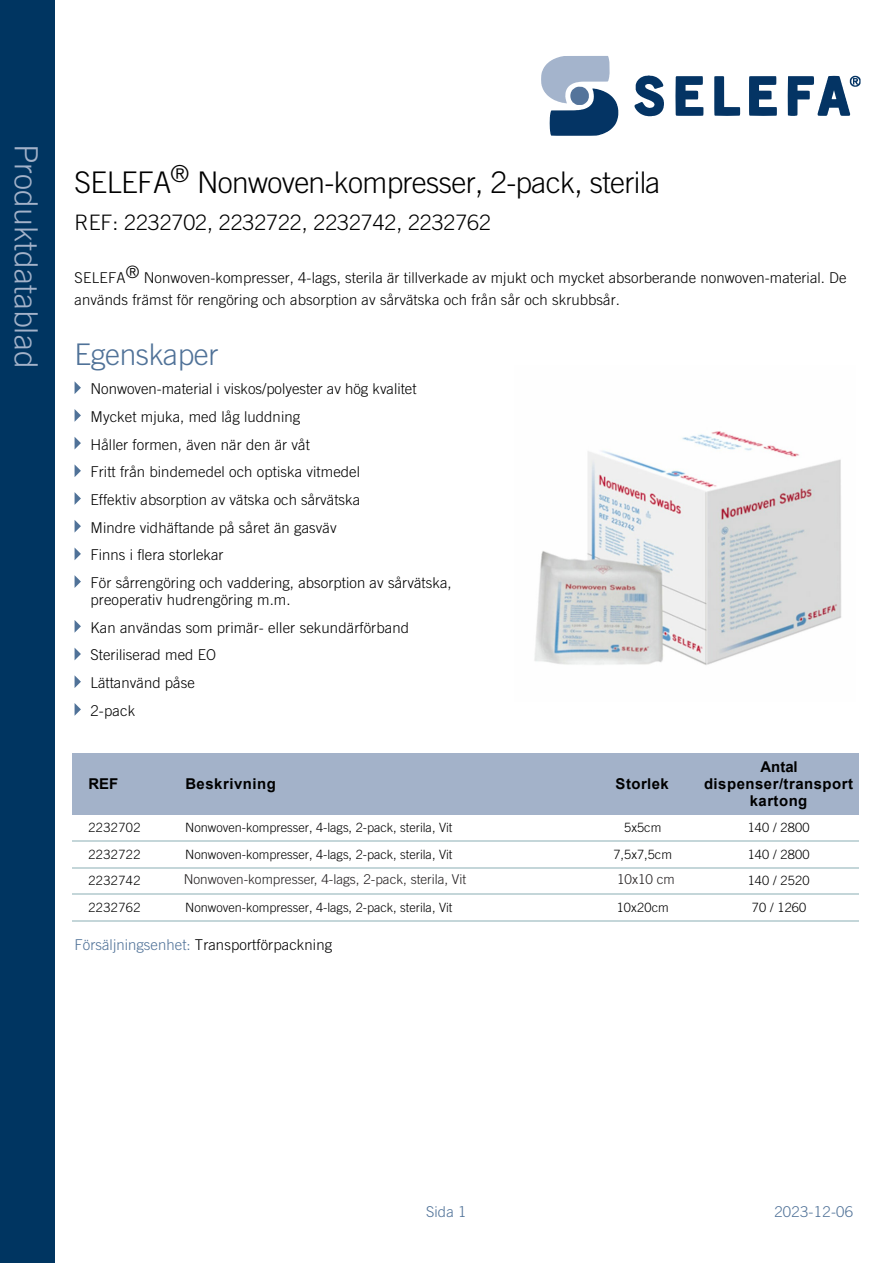
<style>
.page{position:relative;width:893px;height:1263px;background:#fff}
.page>*{position:absolute;margin:0;border:0;box-sizing:border-box;transform-origin:0 0}
.t1{font:31.95px "f 19 aquuj 733 ewz 1 vgzl 2 w 8 evhcu";color:#a3b2c9}
.t2{font:29.85px "f 19 aquuj 733 ewz 1 vgzl 2 w 8 evhcu";letter-spacing:-.02em;color:#000}
.t3{font:29.85px "f 19 aquuj 733 ewz 1 vgzl 2 w 8 evhcu";letter-spacing:-.015em;color:#507298}
.t4{font:21.3px "f 19 aquuj 733 ewz 1 vgzl 2 w 8 evhcu";color:#000}
.t5{font:14.85px/27.8px "f 19 aquuj 733 ewz 1 vgzl 2 w 8 evhcu";letter-spacing:.005em;color:#000}
.t6{font:700 14.85px/17.1px "Arial";letter-spacing:.035em;color:#000;text-align:center}
.t7{font:14.85px "f 19 aquuj 733 ewz 1 vgzl 2 w 8 evhcu";letter-spacing:.02em;color:#507298}
.t8{font:300 13.5px "Trade Gothic LT Std";color:#231f20}
.t9{font:12.75px "f 19 aquuj 733 ewz 1 vgzl 2 w 8 evhcu";color:#000}
.t10{font:12.75px "f 19 aquuj 733 ewz 1 vgzl 2 w 8 evhcu";letter-spacing:.03em;color:#000}
.s1{color:#507298}
</style>
<div class="page">
<div style="left:72px;top:753px;width:108px;height:62px;background:#a3b2c9"></div>
<div style="left:180px;top:753px;width:406px;height:62px;background:#a3b2c9"></div>
<div style="left:586px;top:753px;width:113px;height:62px;background:#a3b2c9"></div>
<div style="left:699px;top:753px;width:159px;height:62px;background:#a3b2c9"></div>
<hr style="left:699px;top:920px;width:159px;height:1px;background:#c4d6d9">
<hr style="left:586px;top:920px;width:113px;height:1px;background:#c4d6d9">
<hr style="left:180px;top:920px;width:406px;height:1px;background:#c4d6d9">
<hr style="left:72px;top:920px;width:108px;height:1px;background:#c4d6d9">
<hr style="left:699px;top:894px;width:159px;height:1px;background:#c4d6d9">
<hr style="left:586px;top:894px;width:113px;height:1px;background:#c4d6d9">
<hr style="left:180px;top:894px;width:406px;height:1px;background:#c4d6d9">
<hr style="left:72px;top:894px;width:108px;height:1px;background:#c4d6d9">
<hr style="left:699px;top:867px;width:159px;height:1px;background:#c4d6d9">
<hr style="left:586px;top:867px;width:113px;height:1px;background:#c4d6d9">
<hr style="left:180px;top:867px;width:406px;height:1px;background:#c4d6d9">
<hr style="left:72px;top:867px;width:108px;height:1px;background:#c4d6d9">
<hr style="left:699px;top:840px;width:159px;height:1px;background:#c4d6d9">
<hr style="left:586px;top:840px;width:113px;height:1px;background:#c4d6d9">
<hr style="left:180px;top:840px;width:406px;height:1px;background:#c4d6d9">
<hr style="left:72px;top:840px;width:108px;height:1px;background:#c4d6d9">
<svg style="left:541px;top:56px;width:319px;height:80px"></svg>
<img style="left:534px;top:431px;width:308px;height:234px">
<div style="left:0;top:0;width:54px;height:1262px;background:#003561"></div>
<svg style="left:75px;top:382px;width:6px;height:12px"></svg>
<svg style="left:75px;top:409px;width:6px;height:13px"></svg>
<svg style="left:75px;top:437px;width:6px;height:12px"></svg>
<svg style="left:75px;top:465px;width:6px;height:12px"></svg>
<svg style="left:75px;top:492px;width:6px;height:13px"></svg>
<svg style="left:75px;top:520px;width:6px;height:12px"></svg>
<svg style="left:75px;top:548px;width:6px;height:12px"></svg>
<svg style="left:75px;top:575px;width:6px;height:13px"></svg>
<svg style="left:75px;top:620px;width:6px;height:12px"></svg>
<svg style="left:75px;top:648px;width:6px;height:12px"></svg>
<svg style="left:75px;top:676px;width:6px;height:12px"></svg>
<svg style="left:75px;top:703px;width:6px;height:13px"></svg>
<p class="t1" style="left:45px;top:144px;width:226px;rotate:90deg">Produktdatablad</p>
<p class="t2" style="left:75px;top:164px;width:587px">SELEFA<sup>®</sup> Nonwoven-kompresser, 2-pack, sterila</p>
<p class="t4" style="left:75px;top:210px;width:418px">REF: 2232702, 2232722, 2232742, 2232762</p>
<p class="t5" style="left:75px;top:267px;width:774px;line-height:21.3px">SELEFA<sup>®</sup> Nonwoven-kompresser, 4-lags, sterila är tillverkade av mjukt och mycket absorberande nonwoven-material. De används främst för rengöring och absorption av sårvätska och från sår och skrubbsår.</p>
<p class="t3" style="left:75px;top:337px;width:145px">Egenskaper</p>
<p class="t5" style="left:91px;top:375px;width:363px">Nonwoven-material i viskos/polyester av hög kvalitet Mycket mjuka, med låg luddning<br>Håller formen, även när den är våt<br>Fritt från bindemedel och optiska vitmedel<br>Effektiv absorption av vätska och sårvätska<br>Mindre vidhäftande på såret än gasväv<br>Finns i flera storlekar<br>För sårrengöring och vaddering, absorption av sårvätska,</p>
<p class="t5" style="left:91px;top:586px;width:320px">preoperativ hudrengöring m.m.<br>Kan användas som primär- eller sekundärförband<br>Steriliserad med EO<br>Lättanvänd påse<br>2-pack</p>
<p class="t6" style="left:88px;top:776px;width:31px">REF</p>
<p class="t6" style="left:185px;top:776px;width:92px">Beskrivning</p>
<p class="t6" style="left:616px;top:776px;width:55px">Storlek</p>
<p class="t6" style="left:704px;top:759px;width:151px">Antal dispenser/transport kartong</p>
<p class="t10" style="left:88px;top:820px;width:54px">2232702</p>
<p class="t9" style="left:185px;top:820px;width:269px">Nonwoven-kompresser, 4-lags, 2-pack, sterila, Vit</p>
<p class="t9" style="left:624px;top:820px;width:39px">5x5cm</p>
<p class="t9" style="left:748px;top:820px;width:63px">140 / 2800</p>
<p class="t10" style="left:88px;top:846px;width:54px">2232722</p>
<p class="t9" style="left:185px;top:846px;width:269px">Nonwoven-kompresser, 4-lags, 2-pack, sterila, Vit</p>
<p class="t9" style="left:613px;top:846px;width:60px">7,5x7,5cm</p>
<p class="t9" style="left:748px;top:846px;width:63px">140 / 2800</p>
<p class="t10" style="left:88px;top:873px;width:54px">2232742</p>
<p class="t9" style="left:185px;top:873px;width:22px">, Vit</p>
<p class="t9" style="left:748px;top:873px;width:63px">140 / 2520</p>
<p class="t10" style="left:88px;top:900px;width:54px">2232762</p>
<p class="t9" style="left:185px;top:900px;width:269px">Nonwoven-kompresser, 4-lags, 2-pack, sterila, Vit</p>
<p class="t9" style="left:617px;top:900px;width:54px">10x20cm</p>
<p class="t9" style="left:752px;top:900px;width:56px">70 / 1260</p>
<p class="t5" style="left:75px;top:931px;width:259px"><span class="s1">Försäljningsenhet:</span> Transportförpackning</p>
<p class="t8" style="left:184px;top:871px;width:284px">Nonwoven-kompresser, 4-lags, 2-pack, sterila, Vit</p>
<p class="t8" style="left:617px;top:871px;width:59px">10x10 cm</p>
<p class="t7" style="left:426px;top:1203px;width:42px">Sida 1</p>
<p class="t7" style="left:774px;top:1203px;width:80px">2023-12-06</p>
</div>
